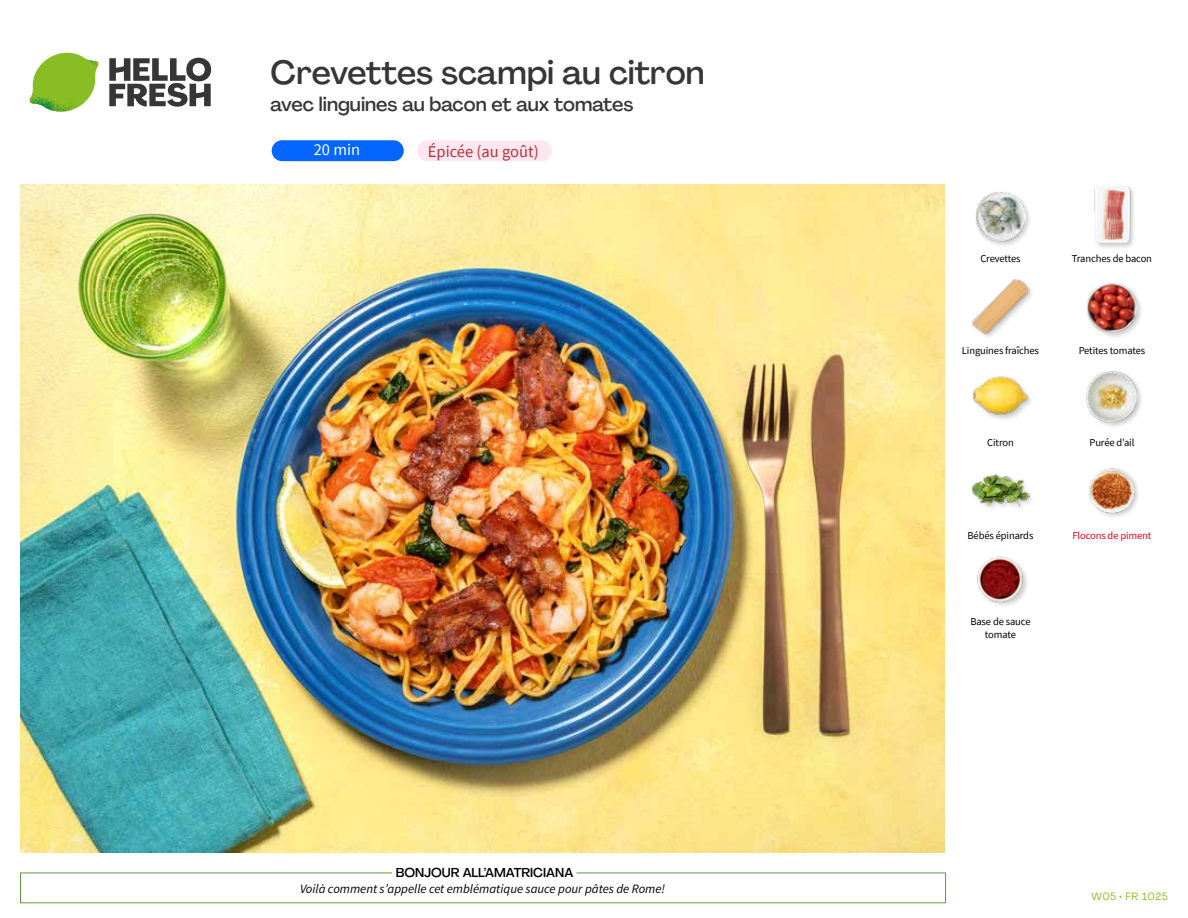
<style>
.page{position:relative;width:1188px;height:918px;background:#fff}
.page>*{position:absolute;margin:0;border:0;box-sizing:border-box;transform-origin:0 0}
.t1{font:500 33px "Agrandir";letter-spacing:-.005em;color:#373636}
.t2{font:500 19.5px "Agrandir";color:#373636}
.t3{font:16.5px "Source Sans Pro";color:#b53138}
.t4{font:16.5px "Source Sans Pro";color:#fff}
.t5{font:italic 12.75px "Source Sans Pro";color:#000}
.t6{font:500 12.75px "Agrandir";color:#000}
.t7{font:10.5px/13.5px "Source Sans Pro";letter-spacing:-.01em;color:#000;text-align:center}
.t8{font:10.5px "Source Sans Pro";letter-spacing:-.01em;color:#e30613}
.t9{font:10.5px "Agrandir";letter-spacing:.05em;color:#89bd24}
</style>
<div class="page">
<svg style="left:109px;top:57px;width:102px;height:50px"></svg>
<svg style="left:34px;top:53px;width:62px;height:40px"></svg>
<img style="left:67px;top:53px;width:32px;height:26px">
<img style="left:33px;top:75px;width:59px;height:11px">
<img style="left:29px;top:79px;width:61px;height:33px">
<img style="left:65px;top:86px;width:27px;height:25px">
<img style="left:21px;top:184px;width:924px;height:668px">
<div style="left:417px;top:140px;width:135px;height:21px;background:#fce7f0;border-radius:10px"></div>
<div style="left:272px;top:140px;width:132px;height:21px;background:#0565ff;border-radius:10px"></div>
<img style="left:977px;top:556px;width:50px;height:50px">
<img style="left:1089px;top:468px;width:49px;height:49px">
<div style="left:971px;top:473px;width:64px;height:41px;background:#000;opacity:.2"></div>
<img style="left:972px;top:473px;width:57px;height:41px">
<div style="left:1085px;top:369px;width:59px;height:60px;background:#000;opacity:.2"></div>
<img style="left:1086px;top:370px;width:52px;height:52px">
<div style="left:972px;top:376px;width:62px;height:46px;background:#000;opacity:.2"></div>
<img style="left:972px;top:376px;width:57px;height:46px">
<div style="left:1086px;top:282px;width:58px;height:58px;background:#000;opacity:.2"></div>
<img style="left:1087px;top:282px;width:50px;height:51px">
<img style="left:972px;top:279px;width:57px;height:57px">
<div style="left:1094px;top:184px;width:43px;height:65px;background:#000;opacity:.2"></div>
<img style="left:1094px;top:185px;width:43px;height:58px">
<div style="left:974px;top:191px;width:58px;height:57px;background:#000;opacity:.2"></div>
<img style="left:976px;top:192px;width:49px;height:49px">
<h1 class="t1" style="left:271px;top:52px;width:435px">Crevettes scampi au citron</h1>
<h2 class="t2" style="left:271px;top:92px;width:364px">avec linguines au bacon et aux tomates</h2>
<h3 class="t4" style="left:314px;top:139px;width:48px">20 min</h3>
<h3 class="t3" style="left:428px;top:141px;width:112px">Épicée (au goût)</h3>
<p class="t6" style="left:396px;top:864px;width:179px">BONJOUR ALL’AMATRICIANA</p>
<p class="t5" style="left:300px;top:881px;width:367px">Voilà comment s’appelle cet emblématique sauce pour pâtes de Rome!</p>
<p class="t7" style="left:980px;top:252px;width:42px">Crevettes</p>
<p class="t7" style="left:1072px;top:252px;width:82px">Tranches de bacon</p>
<p class="t7" style="left:962px;top:344px;width:79px">Linguines fraîches</p>
<p class="t7" style="left:1079px;top:344px;width:68px">Petites tomates</p>
<p class="t7" style="left:987px;top:436px;width:28px">Citron</p>
<p class="t7" style="left:1090px;top:436px;width:46px">Purée d’ail</p>
<p class="t7" style="left:968px;top:529px;width:67px">Bébés épinards</p>
<p class="t8" style="left:1072px;top:529px;width:81px">Flocons de piment</p>
<p class="t7" style="left:970px;top:614px;width:62px">Base de sauce tomate</p>
<p class="t9" style="left:1091px;top:890px;width:78px">W05 • FR 1025</p>
</div>
